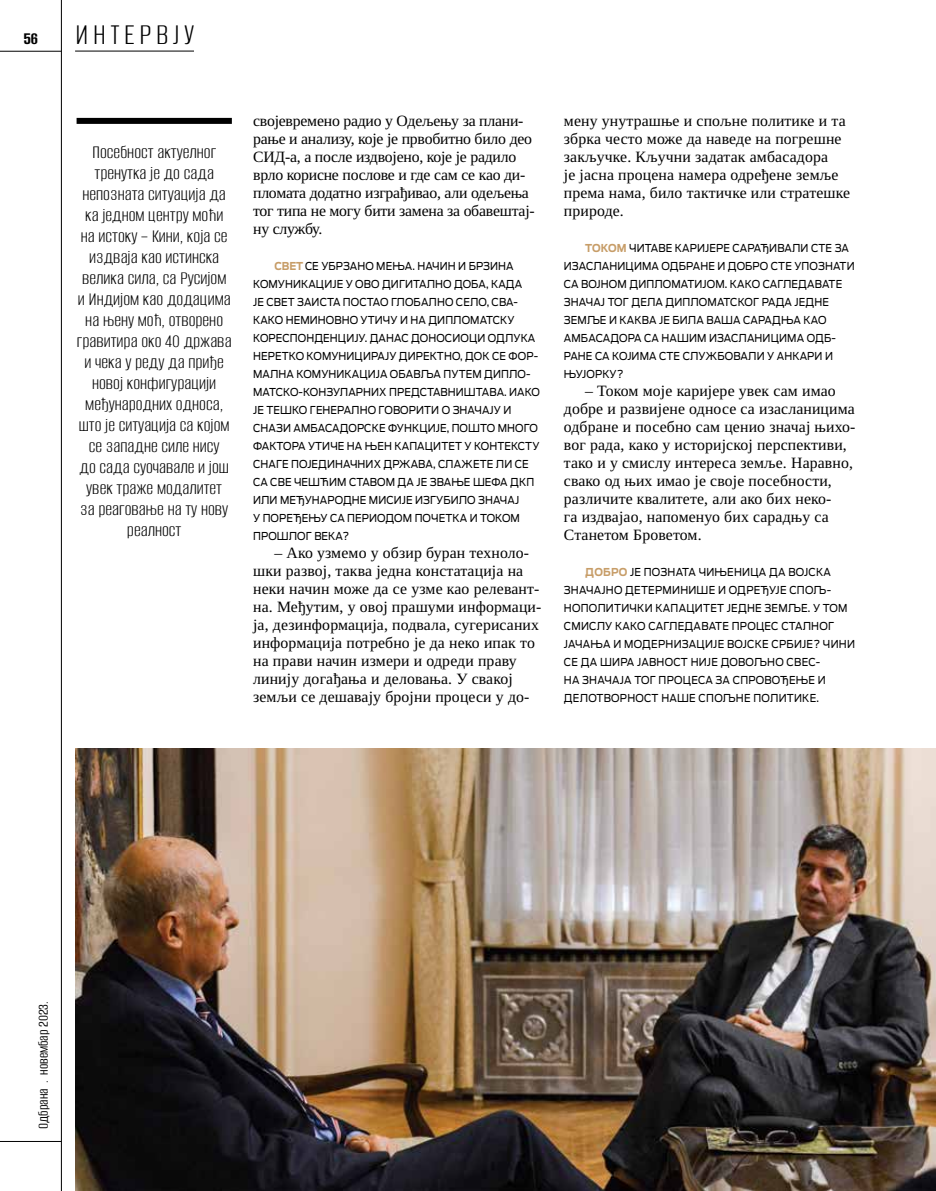
<style>
.page{position:relative;width:936px;height:1191px;background:#fff}
.page>*{position:absolute;margin:0;border:0;box-sizing:border-box;transform-origin:0 0}
.t1{font:100 31.5px "Alumni Sans";letter-spacing:.14em;color:#000}
.t2{font:100 19.5px/21px "Alumni Sans";color:#000;text-align:center}
.t3{font:100 18px "Alumni Sans";color:#000}
.t4{font:15.75px/18px "Tinos";letter-spacing:.01em;color:#000}
.t5{font:15.75px/18px "Tinos";letter-spacing:-.015em;color:#000}
.t6{font:100 15px "Alumni Sans";color:#000}
.t7{font:10.8px/18px "Ford Antenna";letter-spacing:.01em;color:#000;scale:.93 1}
.s1{font-weight:700;color:#c79d68}
</style>
<div class="page">
<div style="left:77px;top:118px;width:155px;height:6px;background:#000"></div>
<img style="left:75px;top:748px;width:860px;height:443px">
<hr style="left:0;top:51px;width:61px;height:1px;background:#000">
<hr style="left:61px;top:0;width:1px;height:1191px;background:#000">
<hr style="left:0;top:1141px;width:61px;height:1px;background:#000">
<hr style="left:75px;top:51px;width:119px;height:1px;background:#000">
<h3 class="t3" style="left:24px;top:30px;width:16px">56</h3>
<h1 class="t1" style="left:75px;top:19px;width:120px">ИНТЕРВЈУ</h1>
<p class="t2" style="left:77px;top:142px;width:156px">Посебност актуелног тренутка је до сада непозната ситуација да ка једном центру моћи на истоку – Кини, која се издваја као истинска велика сила, са Русијом и Индијом као додацима на њену моћ, отворено гравитира око 40 држава и чека у реду да приђе новој конфигурацији међународних односа, што је ситуација са којом се западне силе нису<br>до сада суочавале и још увек траже модалитет за реаговање на ту нову реалност</p>
<p class="t5" style="left:253px;top:112px;width:283px">својевремено радио у Одељењу за плани&shy;рање и анализу, које је првобитно било део СИД-а, а после издвојено, које је радило врло корисне послове и где сам се као ди&shy;пломата додатно изграђивао, али одељења тог типа не могу бити замена за обавештај&shy;ну службу.</p>
<p class="t7" style="left:253px;top:256px;width:310px;text-indent:21px"><span class="s1">СВЕТ</span> СЕ УБРЗАНО МЕЊА. НАЧИН И БРЗИНА КОМУНИКАЦИЈЕ У ОВО ДИГИТАЛНО ДОБА, КАДА<br>ЈЕ СВЕТ ЗАИСТА ПОСТАО ГЛОБАЛНО СЕЛО, СВА-КАКО НЕМИНОВНО УТИЧУ И НА ДИПЛОМАТСКУ КОРЕСПОНДЕНЦИЈУ. ДАНАС ДОНОСИОЦИ ОДЛУКА НЕРЕТКО КОМУНИЦИРАЈУ ДИРЕКТНО, ДОК СЕ ФОР-МАЛНА КОМУНИКАЦИЈА ОБАВЉА ПУТЕМ ДИПЛО-МАТСКО-КОНЗУЛАРНИХ ПРЕДСТАВНИШТАВА. ИАКО ЈЕ ТЕШКО ГЕНЕРАЛНО ГОВОРИТИ О ЗНАЧАЈУ И СНАЗИ АМБАСАДОРСКЕ ФУНКЦИЈЕ, ПОШТО МНОГО ФАКТОРА УТИЧЕ НА ЊЕН КАПАЦИТЕТ У КОНТЕКСТУ СНАГЕ ПОЈЕДИНАЧНИХ ДРЖАВА, СЛАЖЕТЕ ЛИ СЕ СА СВЕ ЧЕШЋИМ СТАВОМ ДА ЈЕ ЗВАЊЕ ШЕФА ДКП ИЛИ МЕЂУНАРОДНЕ МИСИЈЕ ИЗГУБИЛО ЗНАЧАЈ<br>У ПОРЕЂЕЊУ СА ПЕРИОДОМ ПОЧЕТКА И ТОКОМ ПРОШЛОГ ВЕКА?</p>
<p class="t4" style="left:253px;top:544px;width:290px;text-indent:21px">– Ако узмемо у обзир буран техноло&shy;шки развој, таква једна констатација на неки начин може да се узме као релевант&shy;на. Међутим, у овој прашуми информаци&shy;ја, дезинформација, подвала, сугерисаних информација потребно је да неко ипак то на прави начин измери и одреди праву линију догађања и деловања. У свакој земљи се дешавају бројни процеси у до-</p>
<h3 class="t4" style="left:564px;top:112px;width:288px">мену унутрашње и спољне политике и та збрка често може да наведе на погрешне закључке. Кључни задатак амбасадора<br>је јасна процена намера одређене земље према нама, било тактичке или стратешке природе.</h3>
<p class="t7" style="left:564px;top:238px;width:314px;text-indent:21px"><span class="s1">ТОКОМ</span> ЧИТАВЕ КАРИЈЕРЕ САРАЂИВАЛИ СТЕ ЗА ИЗАСЛАНИЦИМА ОДБРАНЕ И ДОБРО СТЕ УПОЗНАТИ СА ВОЈНОМ ДИПЛОМАТИЈОМ. КАКО САГЛЕДАВАТЕ ЗНАЧАЈ ТОГ ДЕЛА ДИПЛОМАТСКОГ РАДА ЈЕДНЕ ЗЕМЉЕ И КАКВА ЈЕ БИЛА ВАША САРАДЊА КАО АМБАСАДОРА СА НАШИМ ИЗАСЛАНИЦИМА ОДБ-РАНЕ СА КОЈИМА СТЕ СЛУЖБОВАЛИ У АНКАРИ И ЊУЈОРКУ?</p>
<p class="t4" style="left:564px;top:382px;width:293px;text-indent:21px">– Током моје каријере увек сам имао добре и развијене односе са изасланицима одбране и посебно сам ценио значај њихо&shy;вог рада, како у историјској перспективи, тако и у смислу интереса земље. Наравно, свако од њих имао је своје посебности, различите квалитете, али ако бих неко-<br>га издвајао, напоменуо бих сарадњу са Станетом Броветом.</p>
<p class="t7" style="left:564px;top:562px;width:314px;text-indent:21px"><span class="s1">ДОБРО</span> ЈЕ ПОЗНАТА ЧИЊЕНИЦА ДА ВОЈСКА ЗНАЧАЈНО ДЕТЕРМИНИШЕ И ОДРЕЂУЈЕ СПОЉ-НОПОЛИТИЧКИ КАПАЦИТЕТ ЈЕДНЕ ЗЕМЉЕ. У ТОМ СМИСЛУ КАКО САГЛЕДАВАТЕ ПРОЦЕС СТАЛНОГ ЈАЧАЊА И МОДЕРНИЗАЦИЈЕ ВОЈСКЕ СРБИЈЕ? ЧИНИ СЕ ДА ШИРА ЈАВНОСТ НИЈЕ ДОВОЉНО СВЕС-<br>НА ЗНАЧАЈА ТОГ ПРОЦЕСА ЗА СПРОВОЂЕЊЕ И ДЕЛОТВОРНОСТ НАШЕ СПОЉНЕ ПОЛИТИКЕ.</p>
<h3 class="t6" style="left:36px;top:1129px;width:130px;rotate:-90deg">Одбрана . новембар 2023.</h3>
</div>
